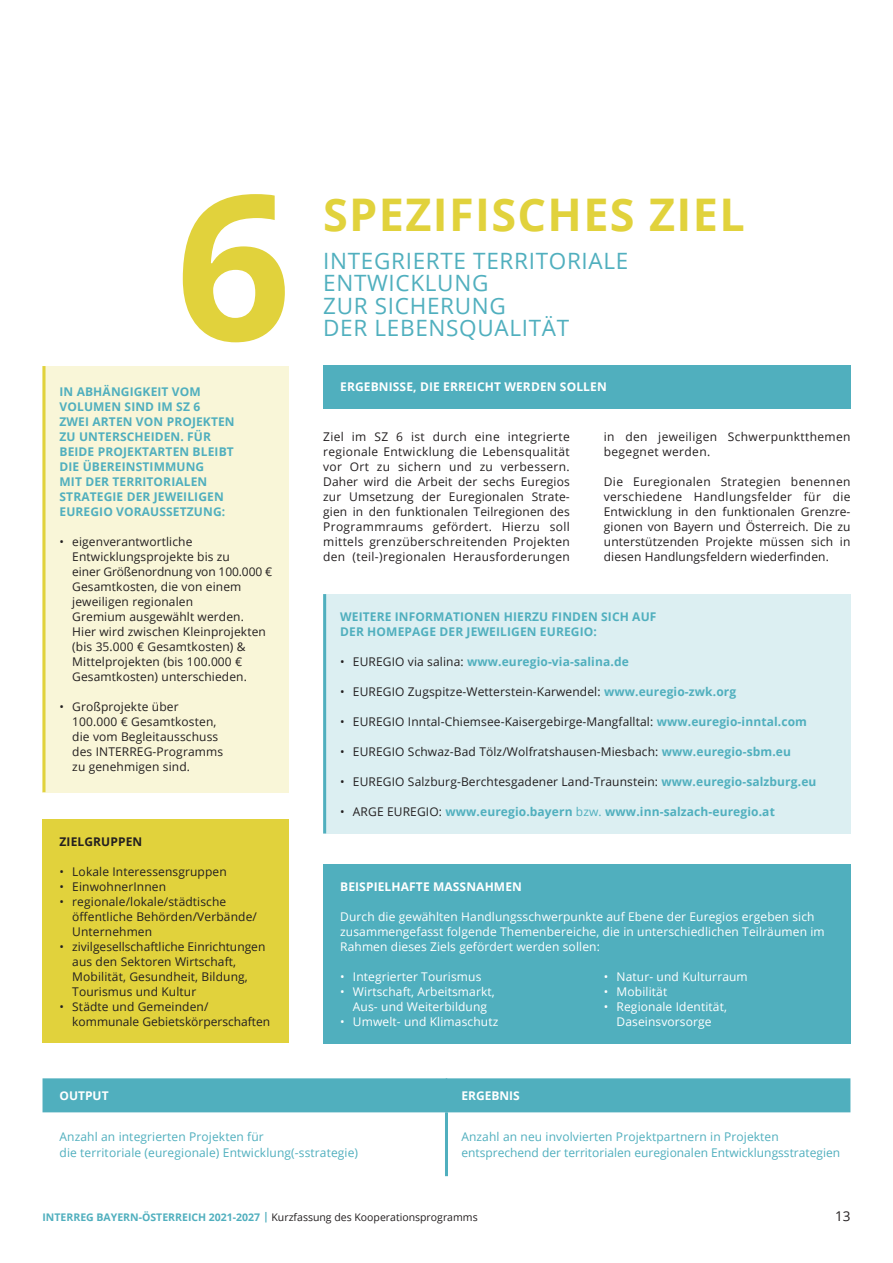
<style>
.page{position:relative;width:893px;height:1263px;background:#fff}
.page>*{position:absolute;margin:0;border:0;box-sizing:border-box;transform-origin:0 0}
.t1{font:700 202.5px "Open Sans";color:#e1d23c}
.t2{font:700 45px "Open Sans";letter-spacing:.03em;color:#e1d23c}
.t3{font:22.5px/22.5px "Open Sans";letter-spacing:.03em;color:#50afbe}
.t4{font:13.5px "Open Sans";color:#231f20}
.t5{font:12px/15px "Open Sans";letter-spacing:.01em;color:#231f20}
.t6{font:700 12px/15px "Open Sans";letter-spacing:.01em;color:#50afbe}
.t7{font:12px/15px "Open Sans";letter-spacing:.01em;color:#fff;text-align:center}
.t8{font:12px/16.5px "Open Sans";letter-spacing:.01em;color:#50afbe}
.t9{font:700 12px "Open Sans";letter-spacing:.01em;color:#fff}
.t10{font:12px/15px "Open Sans";letter-spacing:.03em;color:#231f20}
.t11{font:700 12px "Open Sans";letter-spacing:.01em;color:#231f20}
.t12{font:700 10.5px "Open Sans";color:#50afbe}
.s1{font-weight:400;color:#231f20}
.s2{font-weight:700;color:#50afbe}
.s3{font-weight:400}
</style>
<div class="page">
<div style="left:323px;top:594px;width:527px;height:239px;background:#dceff2"></div>
<div style="left:323px;top:950px;width:527px;height:93px;background:#50afbe"></div>
<div style="left:323px;top:864px;width:527px;height:105px;background:#50afbe"></div>
<div style="left:43px;top:366px;width:246px;height:426px;background:#f9f6d8"></div>
<div style="left:323px;top:365px;width:527px;height:43px;background:#50afbe"></div>
<div style="left:43px;top:819px;width:246px;height:224px;background:#e1d23c"></div>
<div style="left:43px;top:1078px;width:807px;height:34px;background:#50afbe"></div>
<hr style="left:446px;top:1078px;width:1px;height:34px;background:#50afbe">
<hr style="left:445px;top:1112px;width:3px;height:64px;background:#50afbe">
<hr style="left:43px;top:366px;width:3px;height:426px;background:#e1d23c">
<hr style="left:323px;top:594px;width:3px;height:239px;background:#50afbe">
<h1 class="t1" style="left:176px;top:124px;width:117px">6</h1>
<p class="t6" style="left:60px;top:384px;width:177px">IN ABHÄNGIGKEIT VOM<br>VOLUMEN SIND IM SZ 6<br>ZWEI ARTEN VON PROJEKTEN<br>ZU UNTERSCHEIDEN. FÜR<br>BEIDE PROJEKTARTEN BLEIBT<br>DIE ÜBEREINSTIMMUNG<br>MIT DER TERRITORIALEN<br>STRATEGIE DER JEWEILIGEN<br>EUREGIO VORAUSSETZUNG:</p>
<p class="t5" style="left:72px;top:534px;width:201px;text-indent:-13px">• eigenverantwortliche<br>Entwicklungsprojekte bis zu<br>einer Größenordnung von 100.000 €<br>Gesamtkosten, die von einem jeweiligen regionalen<br>Gremium ausgewählt werden.<br>Hier wird zwischen Kleinprojekten (bis 35.000 € Gesamtkosten) &amp;<br>Mittelprojekten (bis 100.000 €<br>Gesamtkosten) unterschieden.</p>
<p class="t5" style="left:72px;top:699px;width:152px;text-indent:-13px">• Großprojekte über<br>100.000 € Gesamtkosten, die vom Begleitausschuss des INTERREG-Programms zu genehmigen sind.</p>
<p class="t11" style="left:60px;top:833px;width:84px">ZIELGRUPPEN</p>
<p class="t5" style="left:60px;top:864px;width:169px">• Lokale Interessensgruppen</p>
<p class="t5" style="left:60px;top:879px;width:108px">• EinwohnerInnen</p>
<p class="t5" style="left:72px;top:894px;width:186px;text-indent:-13px">• regionale/lokale/städtische öffentliche Behörden/Verbände/<br>Unternehmen</p>
<p class="t5" style="left:72px;top:939px;width:195px;text-indent:-13px">• zivilgesellschaftliche Einrichtungen aus den Sektoren Wirtschaft,<br>Mobilität, Gesundheit, Bildung,<br>Tourismus und Kultur</p>
<p class="t5" style="left:72px;top:999px;width:200px;text-indent:-13px">• Städte und Gemeinden/ kommunale Gebietskörperschaften</p>
<h2 class="t2" style="left:323px;top:183px;width:423px">SPEZIFISCHES ZIEL</h2>
<h3 class="t3" style="left:323px;top:249px;width:307px">INTEGRIERTE TERRITORIALE<br>ENTWICKLUNG<br>ZUR SICHERUNG<br>DER LEBENSQUALITÄT</h3>
<p class="t9" style="left:340px;top:378px;width:268px">ERGEBNISSE, DIE ERREICHT WERDEN SOLLEN</p>
<p class="t5" style="left:323px;top:429px;width:248px;text-align:justify">Ziel im SZ 6 ist durch eine integrierte regionale Entwicklung die Lebensqualität vor Ort zu sichern und zu verbessern.<br>Daher wird die Arbeit der sechs Euregios zur Umsetzung der Euregionalen Strate&shy;gien in den funktionalen Teilregionen des Programmraums gefördert. Hierzu soll mittels grenzüberschreitenden Projekten den (teil-)regionalen Herausforderungen</p>
<p class="t10" style="left:604px;top:429px;width:248px">in den jeweiligen Schwerpunktthemen begegnet werden.</p>
<p class="t5" style="left:604px;top:474px;width:248px;text-align:justify">Die Euregionalen Strategien benennen verschiedene Handlungsfelder für die Entwicklung in den funktionalen Grenzre&shy;gionen von Bayern und Österreich. Die zu unterstützenden Projekte müssen sich in diesen Handlungsfeldern wiederfinden.</p>
<p class="t6" style="left:340px;top:609px;width:318px">WEITERE INFORMATIONEN HIERZU FINDEN SICH AUF<br>DER HOMEPAGE DER JEWEILIGEN EUREGIO:</p>
<p class="t6" style="left:340px;top:654px;width:290px"><span class="s1">• EUREGIO via salina:</span> www.euregio-via-salina.de</p>
<p class="t5" style="left:340px;top:684px;width:398px">• EUREGIO Zugspitze-Wetterstein-Karwendel: <span class="s2">www.euregio-zwk.org</span></p>
<p class="t5" style="left:340px;top:714px;width:468px">• EUREGIO Inntal-Chiemsee-Kaisergebirge-Mangfalltal: <span class="s2">www.euregio-inntal.com</span></p>
<p class="t5" style="left:340px;top:744px;width:452px">• EUREGIO Schwaz-Bad Tölz/Wolfratshausen-Miesbach: <span class="s2">www.euregio-sbm.eu</span></p>
<p class="t5" style="left:340px;top:774px;width:478px">• EUREGIO Salzburg-Berchtesgadener Land-Traunstein: <span class="s2">www.euregio-salzburg.eu</span></p>
<p class="t6" style="left:340px;top:804px;width:436px"><span class="s1">• ARGE EUREGIO:</span> www.euregio.bayern <span class="s3">bzw.</span> www.inn-salzach-euregio.at</p>
<p class="t9" style="left:340px;top:878px;width:183px">BEISPIELHAFTE MASSNAHMEN</p>
<p class="t7" style="left:340px;top:909px;width:486px;text-align:left">Durch die gewählten Handlungsschwerpunkte auf Ebene der Euregios ergeben sich zusammengefasst folgende Themenbereiche, die in unterschiedlichen Teilräumen im<br>Rahmen dieses Ziels gefördert werden sollen:</p>
<p class="t7" style="left:340px;top:969px;width:143px">• Integrierter Tourismus</p>
<p class="t7" style="left:340px;top:984px;width:156px">• Wirtschaft, Arbeitsmarkt,<br>Aus- und Weiterbildung</p>
<p class="t7" style="left:340px;top:1014px;width:160px">• Umwelt- und Klimaschutz</p>
<p class="t7" style="left:604px;top:969px;width:145px">• Natur- und Kulturraum</p>
<p class="t7" style="left:604px;top:984px;width:65px">• Mobilität</p>
<p class="t7" style="left:604px;top:999px;width:125px">• Regionale Identität,<br>Daseinsvorsorge</p>
<p class="t9" style="left:60px;top:1087px;width:51px">OUTPUT</p>
<p class="t9" style="left:461px;top:1087px;width:60px">ERGEBNIS</p>
<p class="t8" style="left:60px;top:1128px;width:300px">Anzahl an integrierten Projekten für<br>die territoriale (euregionale) Entwicklung(-sstrategie)</p>
<p class="t8" style="left:461px;top:1128px;width:380px">Anzahl an neu involvierten Projektpartnern in Projekten entsprechend der territorialen euregionalen Entwicklungsstrategien</p>
<p class="t12" style="left:43px;top:1210px;width:437px">INTERREG BAYERN-ÖSTERREICH 2021-2027 | <span class="s1">Kurzfassung des Kooperationsprogramms</span></p>
<p class="t4" style="left:835px;top:1207px;width:17px">13</p>
</div>
